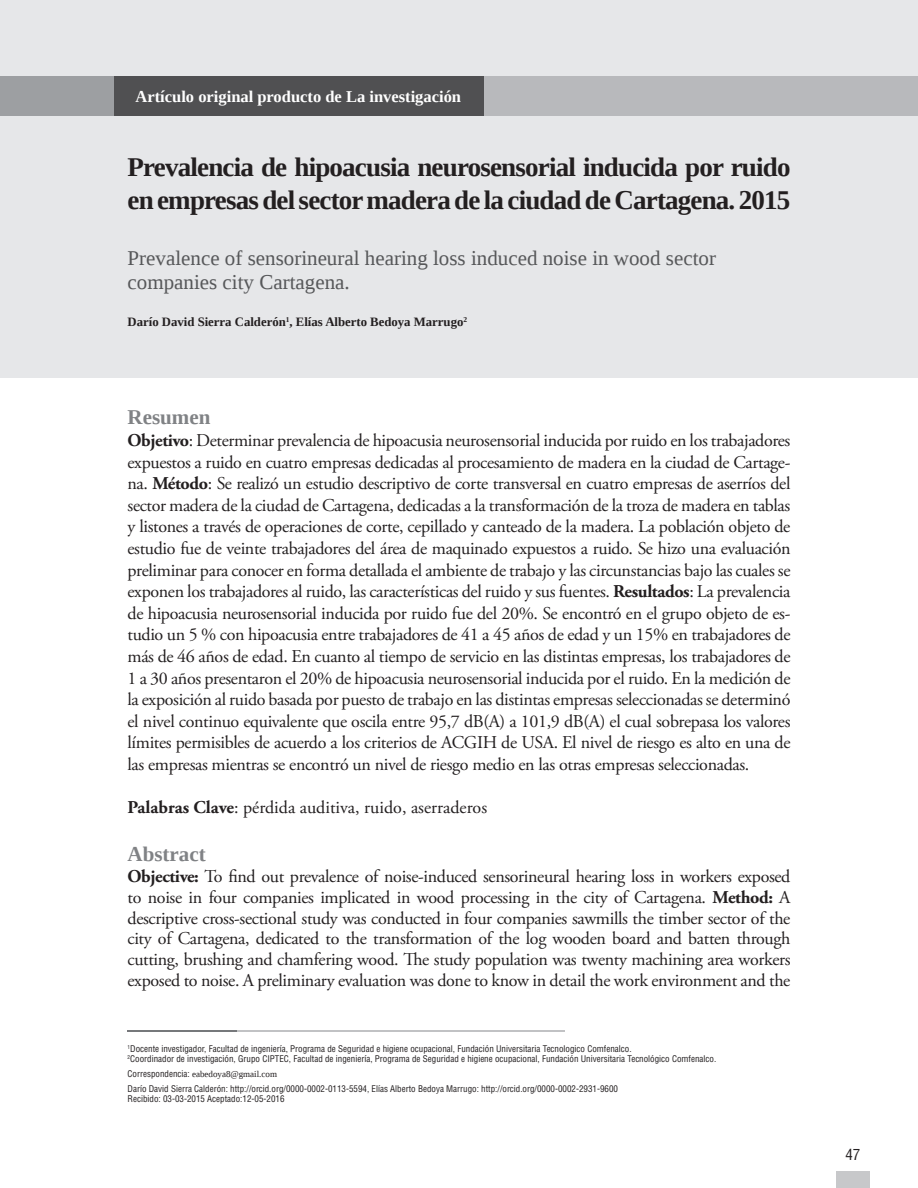
<style>
.page{position:relative;width:918px;height:1188px;background:#fff}
.page>*{position:absolute;margin:0;border:0;box-sizing:border-box;transform-origin:0 0}
.t1{font:700 27px/32.4px "Liberation Serif";letter-spacing:-.03em;color:#231f20}
.t2{font:21px/24.2px "Liberation Serif";color:#57585a}
.t3{font:700 21px "Liberation Serif";color:#808285}
.t4{font:18px/21.6px "Adobe Garamond Pro";letter-spacing:-.02em;color:#231f20;text-align:justify}
.t5{font:18px "Adobe Garamond Pro";color:#231f20}
.t6{font:700 16.5px "Liberation Serif";color:#fff}
.t7{font:condensed 15px "Helvetica LT Std";color:#231f20}
.t8{font:700 12.75px "Liberation Serif";color:#231f20}
.t9{font:condensed 9px/10.4px "Helvetica LT Std";color:#231f20}
.t10{font:9px "Liberation Serif";color:#231f20}
.s1{font-weight:700}
.s2{font-family:"Helvetica LT Std";font-stretch:condensed}
</style>
<div class="page">
<div style="left:0;top:0;width:918px;height:378px;background:#e6e7e9"></div>
<div style="left:484px;top:76px;width:434px;height:40px;background:#b8b9bc"></div>
<div style="left:0;top:76px;width:484px;height:40px;background:#505052"></div>
<div style="left:0;top:76px;width:114px;height:40px;background:#9d9fa2"></div>
<hr style="left:128px;top:1031px;width:437px;height:1px;background:#c1c2c4">
<hr style="left:128px;top:1031px;width:109px;height:1px;background:#76787b">
<div style="left:836px;top:1172px;width:34px;height:16px;background:#c7c8ca"></div>
<p class="t6" style="left:136px;top:85px;width:327px">Artículo original producto de La investigación</p>
<h1 class="t1" style="left:128px;top:151px;width:664px">Prevalencia de hipoacusia neurosensorial inducida por ruido en empresas del sector madera de la ciudad de Cartagena. 2015</h1>
<p class="t2" style="left:128px;top:246px;width:590px">Prevalence of sensorineural hearing loss induced noise in wood sector companies city Cartagena.</p>
<p class="t8" style="left:128px;top:313px;width:341px">Darío David Sierra Calderón<sup>1</sup>, Elías Alberto Bedoya Marrugo<sup>2</sup></p>
<p class="t3" style="left:128px;top:403px;width:84px">Resumen</p>
<p class="t4" style="left:128px;top:430px;width:665px"><span class="s1">Objetivo</span>: Determinar prevalencia de hipoacusia neurosensorial inducida por ruido en los trabajadores expuestos a ruido en cuatro empresas dedicadas al procesamiento de madera en la ciudad de Cartage&shy;na. <span class="s1">Método</span>: Se realizó un estudio descriptivo de corte transversal en cuatro empresas de aserríos del sector madera de la ciudad de Cartagena, dedicadas a la transformación de la troza de madera en tablas y listones a través de operaciones de corte, cepillado y canteado de la madera. La población objeto de estudio fue de veinte trabajadores del área de maquinado expuestos a ruido. Se hizo una evaluación preliminar para conocer en forma detallada el ambiente de trabajo y las circunstancias bajo las cuales se exponen los trabajadores al ruido, las características del ruido y sus fuentes. <span class="s1">Resultados</span>: La prevalencia de hipoacusia neurosensorial inducida por ruido fue del 20%. Se encontró en el grupo objeto de es&shy;tudio un 5 % con hipoacusia entre trabajadores de 41 a 45 años de edad y un 15% en trabajadores de más de 46 años de edad. En cuanto al tiempo de servicio en las distintas empresas, los trabajadores de 1 a 30 años presentaron el 20% de hipoacusia neurosensorial inducida por el ruido. En la medición de la exposición al ruido basada por puesto de trabajo en las distintas empresas seleccionadas se determinó el nivel continuo equivalente que oscila entre 95,7 dB(A) a 101,9 dB(A) el cual sobrepasa los valores límites permisibles de acuerdo a los criterios de ACGIH de USA. El nivel de riesgo es alto en una de las empresas mientras se encontró un nivel de riesgo medio en las otras empresas seleccionadas.</p>
<p class="t5" style="left:128px;top:797px;width:361px"><span class="s1">Palabras Clave</span>: pérdida auditiva, ruido, aserraderos</p>
<p class="t3" style="left:128px;top:840px;width:80px">Abstract</p>
<p class="t4" style="left:128px;top:867px;width:664px;line-height:20.7px"><span class="s1">Objective:</span> To find out prevalence of noise-induced sensorineural hearing loss in workers exposed to noise in four companies implicated in wood processing in the city of Cartagena. <span class="s1">Method:</span> A descriptive cross-sectional study was conducted in four companies sawmills the timber sector of the city of Cartagena, dedicated to the transformation of the log wooden board and batten through cutting, brushing and chamfering wood. The study population was twenty machining area workers exposed to noise. A preliminary evaluation was done to know in detail the work environment and the</p>
<p class="t9" style="left:128px;top:1044px;width:590px"><sup>1</sup>Docente investigador, Facultad de ingeniería, Programa de Seguridad e higiene ocupacional, Fundación Universitaria Tecnologico Comfenalco.<br><sup>2</sup>Coordinador de investigación, Grupo CIPTEC, Facultad de ingeniería, Programa de Seguridad e higiene ocupacional, Fundación Universitaria Tecnológico Comfenalco.</p>
<p class="t10" style="left:128px;top:1068px;width:151px"><span class="s2">Correspondencia:</span> eabedoya8@gmail.com</p>
<p class="t9" style="left:128px;top:1083px;width:492px">Darío David Sierra Calderón: http://orcid.org/0000-0002-0113-5594, Elías Alberto Bedoya Marrugo: http://orcid.org/0000-0002-2931-9600<br>Recibido: 03-03-2015 Aceptado:12-05-2016</p>
<p class="t7" style="left:845px;top:1145px;width:16px">47</p>
</div>
